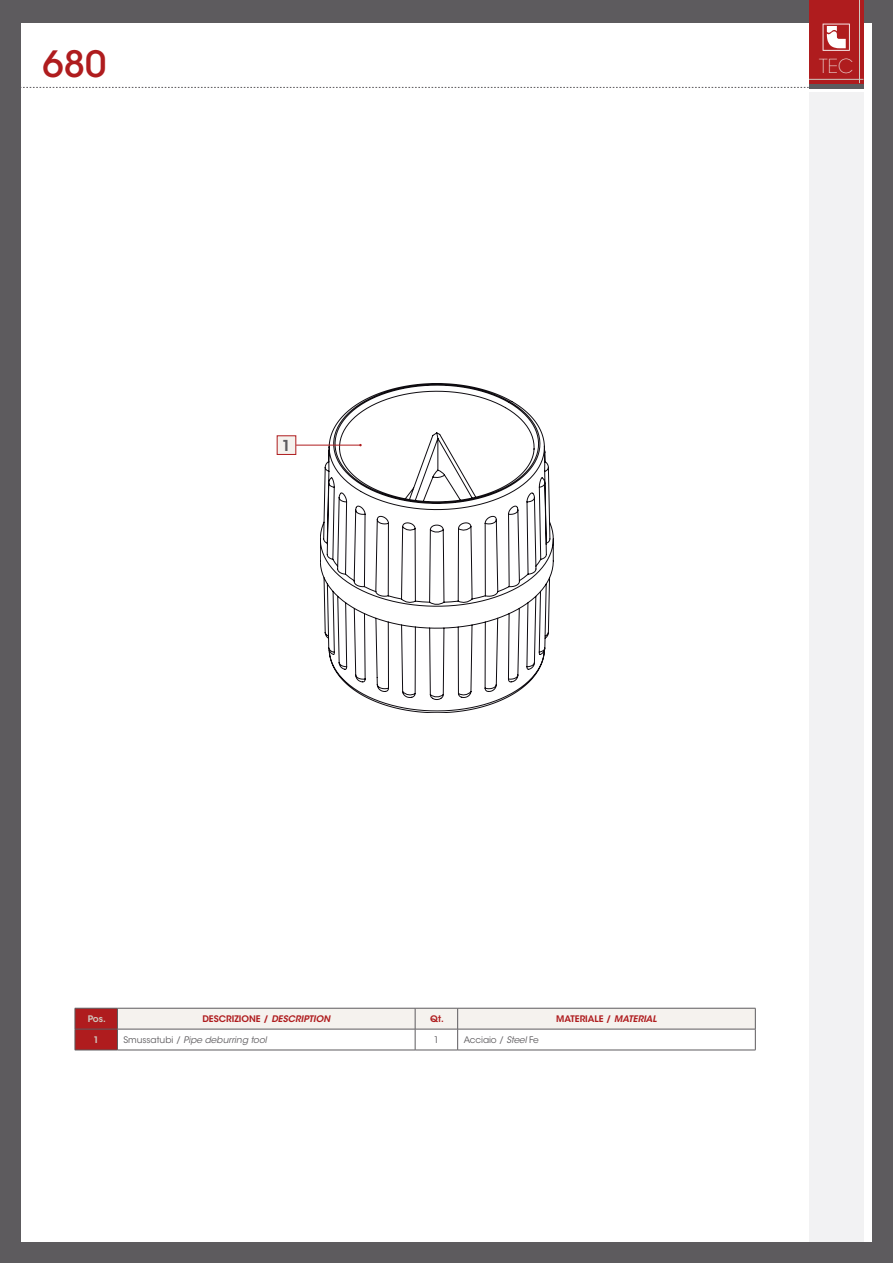
<style>
.page{position:relative;width:893px;height:1263px;background:#5d5b5e}
.page>*{position:absolute;margin:0;border:0;box-sizing:border-box;transform-origin:0 0}
.t1{font:500 36px "ITC Avant Garde Std";color:#af1c1e}
.t2{font:200 19.2px "ITC Avant Garde Std";color:#f5f2ee}
.t3{font:600 15px "ITC Avant Garde Std";color:#5d5b5e}
.t4{font:600 9px "ITC Avant Garde Std";color:#af1c1e}
.t5{font:italic 9px "ITC Avant Garde Std";color:#5d5b5e}
.t6{font:9px "ITC Avant Garde Std";letter-spacing:-.01em;color:#5d5b5e}
.t7{font:600 9px "ITC Avant Garde Std";color:#d0c9c0}
.s1{font-style:italic}
.s2{font-style:normal}
</style>
<div class="page">
<div style="left:21px;top:23px;width:851px;height:1219px;background:#fff"></div>
<div style="left:809px;top:0;width:54px;height:83px;background:#af1c1e"></div>
<svg style="left:823px;top:24px;width:27px;height:27px"></svg>
<hr style="left:809px;top:79px;width:54px;height:1px;background:#d0c9c0">
<hr style="left:859px;top:0;width:1px;height:83px;background:#d0c9c0">
<hr style="left:809px;top:84px;width:54px;height:4px;background:#5d5b5e">
<div style="left:809px;top:93px;width:54px;height:1149px;background:#f2f2f3"></div>
<svg style="left:21px;top:87px;width:788px;height:1px"></svg>
<svg style="left:75px;top:1008px;width:681px;height:42px"></svg>
<hr style="left:75px;top:1050px;width:42px;height:1px;background:#5d5b5e">
<hr style="left:117px;top:1050px;width:298px;height:1px;background:#5d5b5e">
<hr style="left:415px;top:1050px;width:43px;height:1px;background:#5d5b5e">
<hr style="left:458px;top:1050px;width:297px;height:1px;background:#5d5b5e">
<svg style="left:320px;top:383px;width:233px;height:330px"></svg>
<hr style="left:296px;top:445px;width:64px;height:1px;background:#af1c1e">
<div style="left:277px;top:436px;width:19px;height:18px;background:#f5f2ee"></div>
<p class="t1" style="left:43px;top:41px;width:65px">680</p>
<h2 class="t2" style="left:819px;top:55px;width:36px">TEC</h2>
<p class="t3" style="left:282px;top:436px;width:11px">1</p>
<p class="t7" style="left:88px;top:1013px;width:20px">Pos.</p>
<p class="t4" style="left:202px;top:1013px;width:129px">DESCRIZIONE / <span class="s1">DESCRIPTION</span></p>
<p class="t4" style="left:430px;top:1013px;width:15px">Qt.</p>
<p class="t4" style="left:556px;top:1013px;width:102px">MATERIALE / <span class="s1">MATERIAL</span></p>
<p class="t7" style="left:94px;top:1034px;width:7px">1</p>
<p class="t5" style="left:123px;top:1034px;width:145px"><span class="s2">Smussatubi /</span> Pipe deburring tool</p>
<p class="t6" style="left:434px;top:1034px;width:7px">1</p>
<p class="t6" style="left:464px;top:1034px;width:77px">Acciaio / <span class="s1">Steel</span> Fe</p>
</div>
